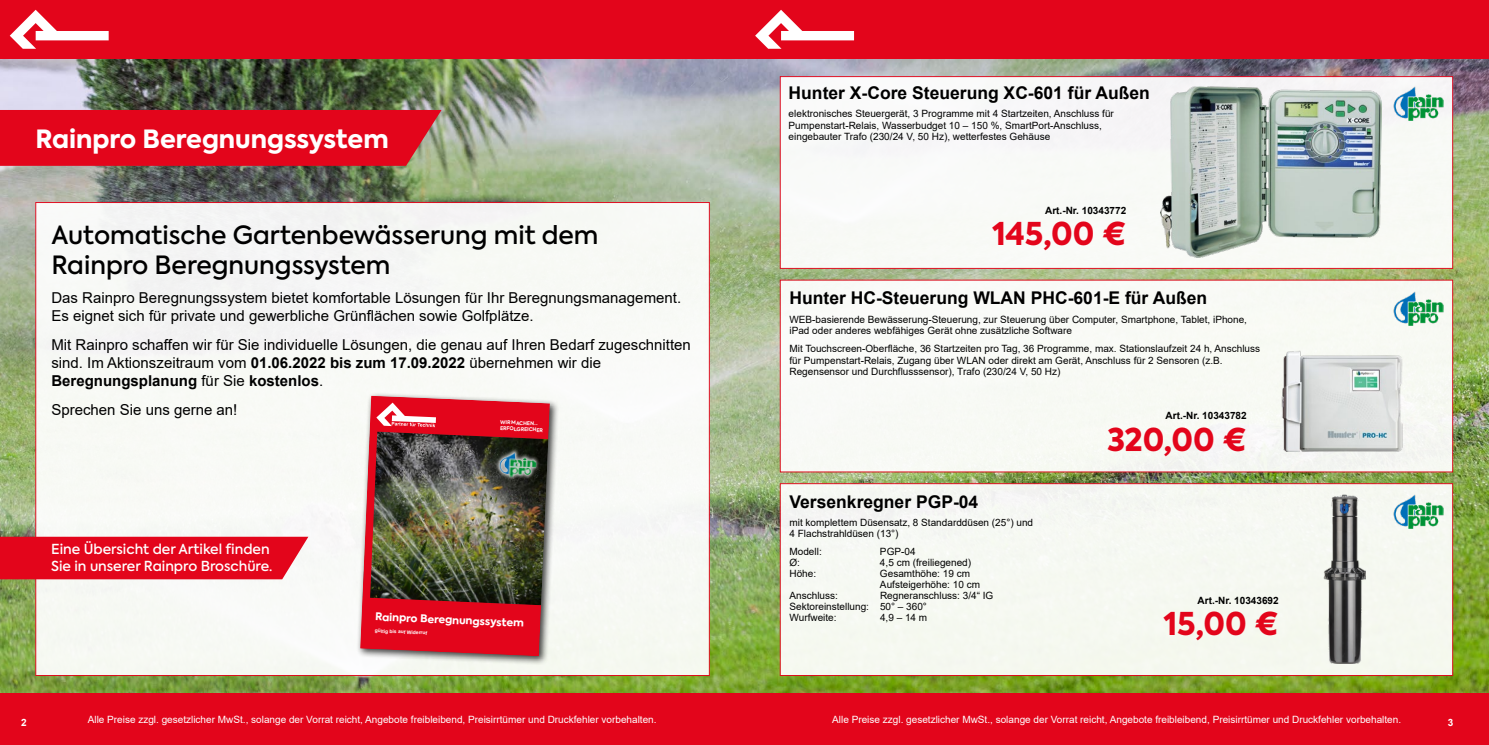
<style>
.page{position:relative;width:1489px;height:745px;background:#fff}
.page>*{position:absolute;margin:0;border:0;box-sizing:border-box;transform-origin:0 0}
.t1{font:800 31.25px "Axiforma";letter-spacing:-.005em;color:#e3051b}
.t2{font:500 25px/30px "Axiforma";color:#000}
.t3{font:800 25px "Axiforma";color:#fff}
.t4{font:700 17.5px "Arial";color:#000}
.t5{font:15px/18px "Arial";color:#000}
.t6{font:500 13.75px/16.5px "Axiforma";color:#fff}
.t7{font:800 10.5px "Axiforma";color:#fff}
.t8{font:10px/11.2px "Arial";color:#000}
.t9{font:10px "Arial";color:#fff}
.t10{font:700 10px "Arial";color:#000}
.t11{font:700 10px "Arial";color:#fff}
.t12{font:700 5.12px/6.1px "Axiforma";color:#fff}
.t13{font:700 4.88px "Arial";color:#fff}
.s1{font-weight:700}
</style>
<div class="page">
<img style="left:0;top:58px;width:1488px;height:635px">
<div style="left:0;top:693px;width:1488px;height:51px;background:#e3051b"></div>
<div style="left:0;top:0;width:750px;height:58px;background:#e3051b"></div>
<svg style="left:10px;top:10px;width:99px;height:39px"></svg>
<div style="left:738px;top:0;width:750px;height:58px;background:#e3051b"></div>
<svg style="left:755px;top:10px;width:99px;height:39px"></svg>
<div style="left:35px;top:202px;width:674px;height:473px;background:#f7f9f5;border:1px solid #e3051b"></div>
<div style="left:356px;top:391px;width:203px;height:274px;background:#000;opacity:.75"></div>
<img style="left:360px;top:395px;width:190px;height:261px">
<img style="left:499px;top:451px;width:37px;height:26px">
<div style="left:0;top:110px;width:441px;height:56px;background:#e3051b"></div>
<div style="left:0;top:536px;width:308px;height:43px;background:#e3051b"></div>
<div style="left:780px;top:76px;width:672px;height:192px;background:#f8faf7;border:1px solid #e3051b"></div>
<div style="left:780px;top:483px;width:672px;height:192px;background:#f6f8f1;border:1px solid #e3051b"></div>
<div style="left:780px;top:279px;width:672px;height:193px;background:#f8faf5"></div>
<img style="left:1393px;top:86px;width:50px;height:34px">
<img style="left:1393px;top:291px;width:50px;height:34px">
<img style="left:1393px;top:494px;width:50px;height:34px">
<img style="left:1281px;top:350px;width:122px;height:101px">
<img style="left:1323px;top:494px;width:41px;height:169px">
<img style="left:1160px;top:86px;width:220px;height:171px">
<h2 class="t3" style="left:35px;top:121px;width:355px">Rainpro Beregnungssystem</h2>
<h2 class="t2" style="left:51px;top:220px;width:548px">Automatische Gartenbewässerung mit dem<br>Rainpro Beregnungssystem</h2>
<h3 class="t5" style="left:51px;top:288px;width:631px">Das Rainpro Beregnungssystem bietet komfortable Lösungen für Ihr Beregnungsmanagement.<br>Es eignet sich für private und gewerbliche Grünflächen sowie Golfplätze.</h3>
<h3 class="t5" style="left:51px;top:335px;width:641px">Mit Rainpro schaffen wir für Sie individuelle Lösungen, die genau auf Ihren Bedarf zugeschnitten sind. Im Aktionszeitraum vom <span class="s1">01.06.2022 bis zum 17.09.2022</span> übernehmen wir die<br><span class="s1">Beregnungsplanung</span> für Sie <span class="s1">kostenlos</span>.</h3>
<h3 class="t5" style="left:51px;top:400px;width:187px">Sprechen Sie uns gerne an!</h3>
<h3 class="t6" style="left:51px;top:541px;width:223px">Eine Übersicht der Artikel finden<br>Sie in unserer Rainpro Broschüre.</h3>
<p class="t12" style="left:500px;top:418px;width:44px;rotate:3deg">WIR MACHEN...<br>ERFOLGREICHER</p>
<p class="t7" style="left:375px;top:609px;width:150px;rotate:2deg">Rainpro Beregnungssystem</p>
<p class="t13" style="left:375px;top:626px;width:54px;rotate:3deg">gültig bis auf Widerruf</p>
<h3 class="t4" style="left:788px;top:81px;width:363px">Hunter X-Core Steuerung XC-601 für Außen</h3>
<p class="t8" style="left:788px;top:108px;width:327px">elektronisches Steuergerät, 3 Programme mit 4 Startzeiten, Anschluss für<br>Pumpenstart-Relais, Wasserbudget 10 – 150 %, SmartPort-Anschluss, eingebauter Trafo (230/24 V, 50 Hz), wetterfestes Gehäuse</p>
<p class="t10" style="left:1045px;top:203px;width:83px">Art.-Nr. 10343772</p>
<h1 class="t1" style="left:992px;top:212px;width:135px">145,00 €</h1>
<h3 class="t4" style="left:789px;top:286px;width:419px">Hunter HC-Steuerung WLAN PHC-601-E für Außen</h3>
<p class="t8" style="left:789px;top:313px;width:459px">WEB-basierende Bewässerung-Steuerung, zur Steuerung über Computer, Smartphone, Tablet, iPhone, iPad oder anderes webfähiges Gerät ohne zusätzliche Software</p>
<p class="t8" style="left:789px;top:343px;width:472px">Mit Touchscreen-Oberfläche, 36 Startzeiten pro Tag, 36 Programme, max. Stationslaufzeit 24 h, Anschluss für Pumpenstart-Relais, Zugang über WLAN oder direkt am Gerät, Anschluss für 2 Sensoren (z.B.<br>Regensensor und Durchflusssensor), Trafo (230/24 V, 50 Hz)</p>
<p class="t10" style="left:1165px;top:408px;width:83px">Art.-Nr. 10343782</p>
<h1 class="t1" style="left:1107px;top:417px;width:141px">320,00 €</h1>
<h3 class="t4" style="left:789px;top:489px;width:190px">Versenkregner PGP-04</h3>
<p class="t8" style="left:789px;top:516px;width:245px">mit komplettem Düsensatz, 8 Standarddüsen (25°) und<br>4 Flachstrahldüsen (13°)</p>
<p class="t8" style="left:789px;top:545px;width:34px">Modell:</p>
<p class="t8" style="left:880px;top:545px;width:37px">PGP-04</p>
<p class="t8" style="left:789px;top:556px;width:12px">Ø:</p>
<p class="t8" style="left:880px;top:556px;width:93px">4,5 cm (freiliegened)</p>
<p class="t8" style="left:789px;top:567px;width:28px">Höhe:</p>
<p class="t8" style="left:880px;top:567px;width:102px">Gesamthöhe: 19 cm<br>Aufsteigerhöhe: 10 cm</p>
<p class="t8" style="left:789px;top:589px;width:50px">Anschluss:</p>
<p class="t8" style="left:789px;top:589px;width:205px;line-height:10.9px;text-indent:90px">Regneranschluss: 3/4“ IG<br>Sektoreinstellung: 50° – 360°<br>Wurfweite:</p>
<p class="t8" style="left:880px;top:611px;width:49px">4,9 – 14 m</p>
<p class="t10" style="left:1197px;top:592px;width:83px">Art.-Nr. 10343692</p>
<h1 class="t1" style="left:1163px;top:601px;width:116px">15,00 €</h1>
<p class="t11" style="left:21px;top:715px;width:7px">2</p>
<p class="t9" style="left:88px;top:712px;width:570px">Alle Preise zzgl. gesetzlicher MwSt., solange der Vorrat reicht, Angebote freibleibend, Preisirrtümer und Druckfehler vorbehalten.</p>
<p class="t9" style="left:832px;top:712px;width:570px">Alle Preise zzgl. gesetzlicher MwSt., solange der Vorrat reicht, Angebote freibleibend, Preisirrtümer und Druckfehler vorbehalten.</p>
<p class="t11" style="left:1447px;top:715px;width:7px">3</p>
</div>
